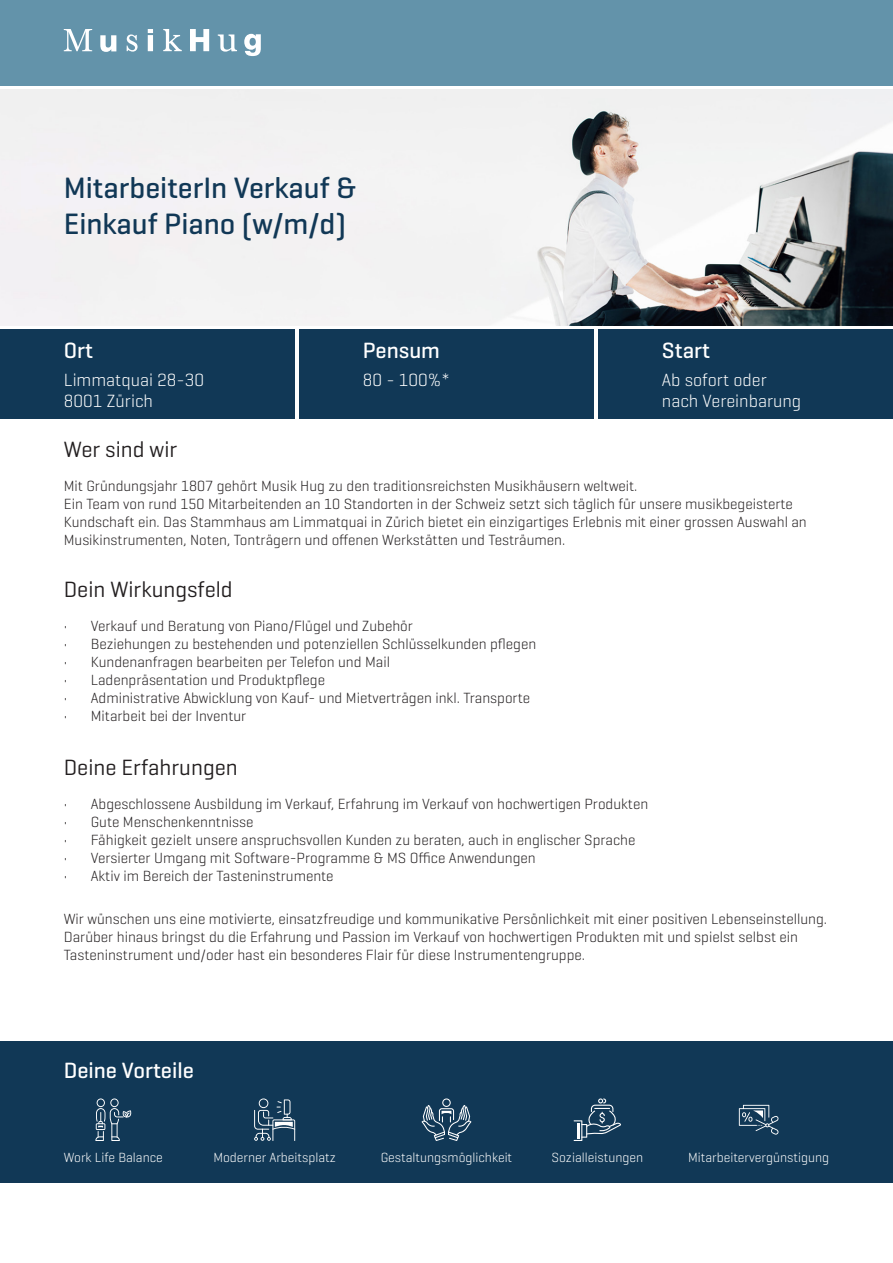
<style>
.page{position:relative;width:893px;height:1263px;background:#fff}
.page>*{position:absolute;margin:0;border:0;box-sizing:border-box;transform-origin:0 0}
.t1{font:500 30px "Geogrotesque";color:#113856}
.t2{font:22.5px "Geogrotesque";color:#231f20}
.t3{font:500 22.5px "Geogrotesque";color:#fff}
.t4{font:300 18px "Geogrotesque";color:#fff}
.t5{font:300 15px/18px "Geogrotesque";color:#231f20}
.t6{font:300 13.5px "Geogrotesque";color:#fff}
</style>
<div class="page">
<div style="left:0;top:0;width:893px;height:85px;background:#6393aa"></div>
<img style="left:0;top:89px;width:893px;height:236px">
<svg style="left:64px;top:29px;width:28px;height:22px"></svg>
<svg style="left:100px;top:35px;width:16px;height:17px"></svg>
<svg style="left:127px;top:34px;width:11px;height:18px"></svg>
<svg style="left:148px;top:29px;width:5px;height:22px"></svg>
<svg style="left:163px;top:29px;width:19px;height:22px"></svg>
<svg style="left:190px;top:29px;width:19px;height:22px"></svg>
<svg style="left:218px;top:34px;width:19px;height:18px"></svg>
<svg style="left:244px;top:34px;width:17px;height:22px"></svg>
<div style="left:0;top:330px;width:295px;height:89px;background:#113856"></div>
<div style="left:299px;top:330px;width:295px;height:89px;background:#113856"></div>
<div style="left:598px;top:330px;width:295px;height:89px;background:#113856"></div>
<div style="left:0;top:1041px;width:893px;height:141px;background:#113856"></div>
<svg style="left:95px;top:1098px;width:37px;height:43px"></svg>
<svg style="left:254px;top:1098px;width:41px;height:43px"></svg>
<svg style="left:422px;top:1098px;width:49px;height:43px"></svg>
<svg style="left:574px;top:1098px;width:47px;height:43px"></svg>
<hr style="left:577px;top:1123px;width:3px;height:15px;background:#fff">
<svg style="left:739px;top:1105px;width:40px;height:29px"></svg>
<p class="t1" style="left:64px;top:169px;width:294px">MitarbeiterIn Verkauf &amp;</p>
<p class="t1" style="left:64px;top:205px;width:284px">Einkauf Piano (w/m/d)</p>
<p class="t3" style="left:64px;top:336px;width:31px">Ort</p>
<p class="t4" style="left:64px;top:368px;width:142px">Limmatquai 28-30</p>
<p class="t4" style="left:64px;top:390px;width:91px">8001 Zürich</p>
<p class="t2" style="left:64px;top:435px;width:115px">Wer sind wir</p>
<p class="t3" style="left:363px;top:336px;width:79px">Pensum</p>
<p class="t4" style="left:363px;top:368px;width:89px">80 - 100%*</p>
<p class="t3" style="left:662px;top:336px;width:50px">Start</p>
<p class="t4" style="left:662px;top:368px;width:106px">Ab sofort oder</p>
<p class="t4" style="left:662px;top:390px;width:141px">nach Vereinbarung</p>
<p class="t5" style="left:64px;top:476px;width:575px">Mit Gründungsjahr 1807 gehört Musik Hug zu den traditionsreichsten Musikhäusern weltweit.</p>
<p class="t5" style="left:64px;top:494px;width:745px">Ein Team von rund 150 Mitarbeitenden an 10 Standorten in der Schweiz setzt sich täglich für unsere musikbegeisterte<br>Kundschaft ein. Das Stammhaus am Limmatquai in Zürich bietet ein einzigartiges Erlebnis mit einer grossen Auswahl an<br>Musikinstrumenten, Noten, Tonträgern und offenen Werkstätten und Testräumen.</p>
<p class="t2" style="left:64px;top:575px;width:170px">Dein Wirkungsfeld</p>
<p class="t5" style="left:64px;top:617px;width:351px">• Verkauf und Beratung von Piano/Flügel und Zubehör</p>
<p class="t5" style="left:64px;top:635px;width:474px">• Beziehungen zu bestehenden und potenziellen Schlüsselkunden pflegen</p>
<p class="t5" style="left:64px;top:653px;width:328px">• Kundenanfragen bearbeiten per Telefon und Mail</p>
<p class="t5" style="left:64px;top:671px;width:263px">• Ladenpräsentation und Produktpflege</p>
<p class="t5" style="left:64px;top:689px;width:468px">• Administrative Abwicklung von Kauf- und Mietverträgen inkl. Transporte</p>
<p class="t5" style="left:64px;top:707px;width:184px">• Mitarbeit bei der Inventur</p>
<p class="t2" style="left:64px;top:753px;width:175px">Deine Erfahrungen</p>
<p class="t5" style="left:64px;top:795px;width:586px">• Abgeschlossene Ausbildung im Verkauf, Erfahrung im Verkauf von hochwertigen Produkten</p>
<p class="t5" style="left:64px;top:813px;width:191px">• Gute Menschenkenntnisse</p>
<p class="t5" style="left:64px;top:831px;width:573px">• Fähigkeit gezielt unsere anspruchsvollen Kunden zu beraten, auch in englischer Sprache</p>
<p class="t5" style="left:64px;top:849px;width:473px">• Versierter Umgang mit Software-Programme &amp; MS Office Anwendungen</p>
<p class="t5" style="left:64px;top:867px;width:271px">• Aktiv im Bereich der Tasteninstrumente</p>
<p class="t5" style="left:64px;top:909px;width:765px">Wir wünschen uns eine motivierte, einsatzfreudige und kommunikative Persönlichkeit mit einer positiven Lebenseinstellung.<br>Darüber hinaus bringst du die Erfahrung und Passion im Verkauf von hochwertigen Produkten mit und spielst selbst ein</p>
<p class="t5" style="left:64px;top:945px;width:523px">Tasteninstrument und/oder hast ein besonderes Flair für diese Instrumentengruppe.</p>
<p class="t3" style="left:64px;top:1056px;width:132px">Deine Vorteile</p>
<p class="t6" style="left:64px;top:1149px;width:101px">Work Life Balance</p>
<p class="t6" style="left:213px;top:1149px;width:124px">Moderner Arbeitsplatz</p>
<p class="t6" style="left:381px;top:1149px;width:133px">Gestaltungsmöglichkeit</p>
<p class="t6" style="left:551px;top:1149px;width:93px">Sozialleistungen</p>
<p class="t6" style="left:688px;top:1149px;width:143px">Mitarbeitervergünstigung</p>
</div>
